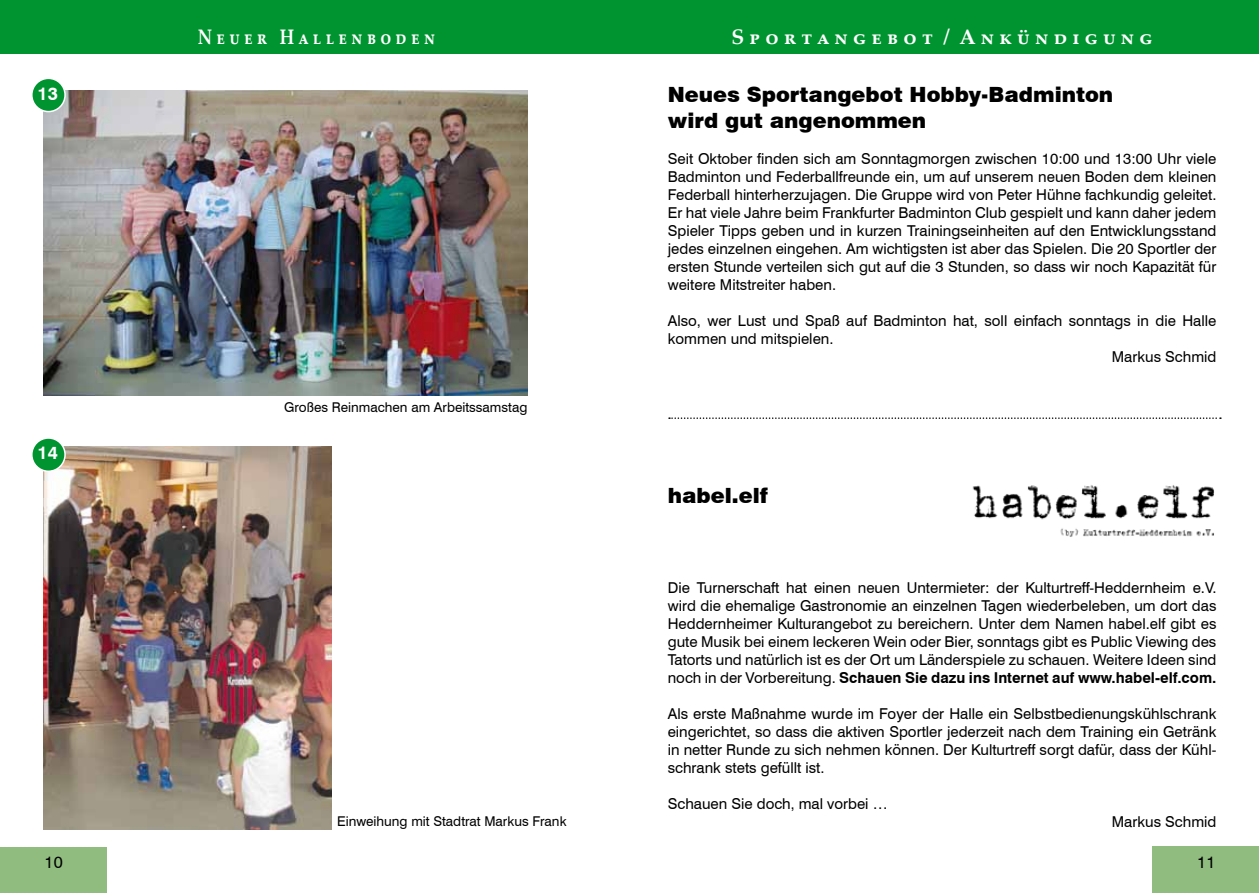
<style>
.page{position:relative;width:1259px;height:893px;background:#fff}
.page>*{position:absolute;margin:0;border:0;box-sizing:border-box;transform-origin:0 0}
.t1{font:900 21px/25.2px "Swiss 721 BT";color:#000}
.t2{font:700 21px "Palatino Linotype";color:#fff}
.t3{font:700 21px "Palatino Linotype";color:#fff;scale:.82 1}
.t4{font:700 18px "Swiss 721 BT";color:#fff}
.t5{font:16.5px "Swiss 721 BT";color:#000}
.t6{font:15px/18px "Swiss 721 BT";color:#000;text-align:justify}
.t7{font:13.5px "Swiss 721 BT";color:#000}
.s1{font-weight:700}
</style>
<div class="page">
<div style="left:0;top:847px;width:106px;height:46px;background:#90bd7f"></div>
<div style="left:0;top:0;width:1259px;height:54px;background:#009430"></div>
<div style="left:1152px;top:847px;width:107px;height:46px;background:#90bd7f"></div>
<img style="left:44px;top:91px;width:483px;height:304px">
<img style="left:44px;top:446px;width:287px;height:383px">
<img style="left:972px;top:485px;width:243px;height:52px">
<svg style="left:669px;top:417px;width:552px;height:2px"></svg>
<div style="left:32px;top:78px;width:33px;height:34px;background:#009430;border-radius:50%"></div>
<div style="left:31px;top:78px;width:35px;height:34px;border:2px solid #fff;border-radius:50%"></div>
<div style="left:32px;top:438px;width:33px;height:33px;background:#009430;border-radius:50%"></div>
<div style="left:31px;top:437px;width:35px;height:35px;border:2px solid #fff;border-radius:50%"></div>
<p class="t4" style="left:38px;top:82px;width:22px">13</p>
<p class="t4" style="left:38px;top:442px;width:22px">14</p>
<p class="t5" style="left:45px;top:852px;width:20px">10</p>
<h1 class="t3" style="left:198px;top:22px;width:291px">N e u e r H a l l e n b o d e n</h1>
<p class="t7" style="left:284px;top:399px;width:245px">Großes Reinmachen am Arbeitssamstag</p>
<p class="t7" style="left:337px;top:813px;width:231px">Einweihung mit Stadtrat Markus Frank</p>
<h1 class="t2" style="left:731px;top:22px;width:422px">S p o r t a n g e b o t / A n k ü n d i g u n g</h1>
<h1 class="t1" style="left:668px;top:82px;width:447px">Neues Sportangebot Hobby-Badminton wird gut angenommen</h1>
<p class="t6" style="left:668px;top:149px;width:550px">Seit Oktober finden sich am Sonntagmorgen zwischen 10:00 und 13:00 Uhr viele Badminton und Federballfreunde ein, um auf unserem neuen Boden dem kleinen Federball hinterherzujagen. Die Gruppe wird von Peter Hühne fachkundig geleitet.<br>Er hat viele Jahre beim Frankfurter Badminton Club gespielt und kann daher jedem Spieler Tipps geben und in kurzen Trainingseinheiten auf den Entwicklungsstand jedes einzelnen eingehen. Am wichtigsten ist aber das Spielen. Die 20 Sportler der ersten Stunde verteilen sich gut auf die 3 Stunden, so dass wir noch Kapazität für weitere Mitstreiter haben.</p>
<p class="t6" style="left:668px;top:311px;width:550px">Also, wer Lust und Spaß auf Badminton hat, soll einfach sonntags in die Halle</p>
<p class="t6" style="left:668px;top:329px;width:167px">kommen und mitspielen.</p>
<p class="t6" style="left:1111px;top:347px;width:106px">Markus Schmid</p>
<h1 class="t1" style="left:668px;top:483px;width:102px">habel.elf</h1>
<p class="t6" style="left:668px;top:578px;width:550px">Die Turnerschaft hat einen neuen Untermieter: der Kulturtreff-Heddernheim e.V. wird die ehemalige Gastronomie an einzelnen Tagen wiederbeleben, um dort das Heddernheimer Kulturangebot zu bereichern. Unter dem Namen habel.elf gibt es gute Musik bei einem leckeren Wein oder Bier, sonntags gibt es Public Viewing des Tatorts und natürlich ist es der Ort um Länderspiele zu schauen. Weitere Ideen sind noch in der Vorbereitung. <span class="s1">Schauen Sie dazu ins Internet auf www.habel-elf.com.</span></p>
<p class="t6" style="left:668px;top:704px;width:550px">Als erste Maßnahme wurde im Foyer der Halle ein Selbstbedienungskühlschrank eingerichtet, so dass die aktiven Sportler jederzeit nach dem Training ein Getränk in netter Runde zu sich nehmen können. Der Kulturtreff sorgt dafür, dass der Kühl&shy;schrank stets gefüllt ist.</p>
<p class="t6" style="left:668px;top:794px;width:221px">Schauen Sie doch‚ mal vorbei …</p>
<p class="t6" style="left:1111px;top:812px;width:106px">Markus Schmid</p>
<p class="t5" style="left:1197px;top:852px;width:20px">11</p>
</div>
